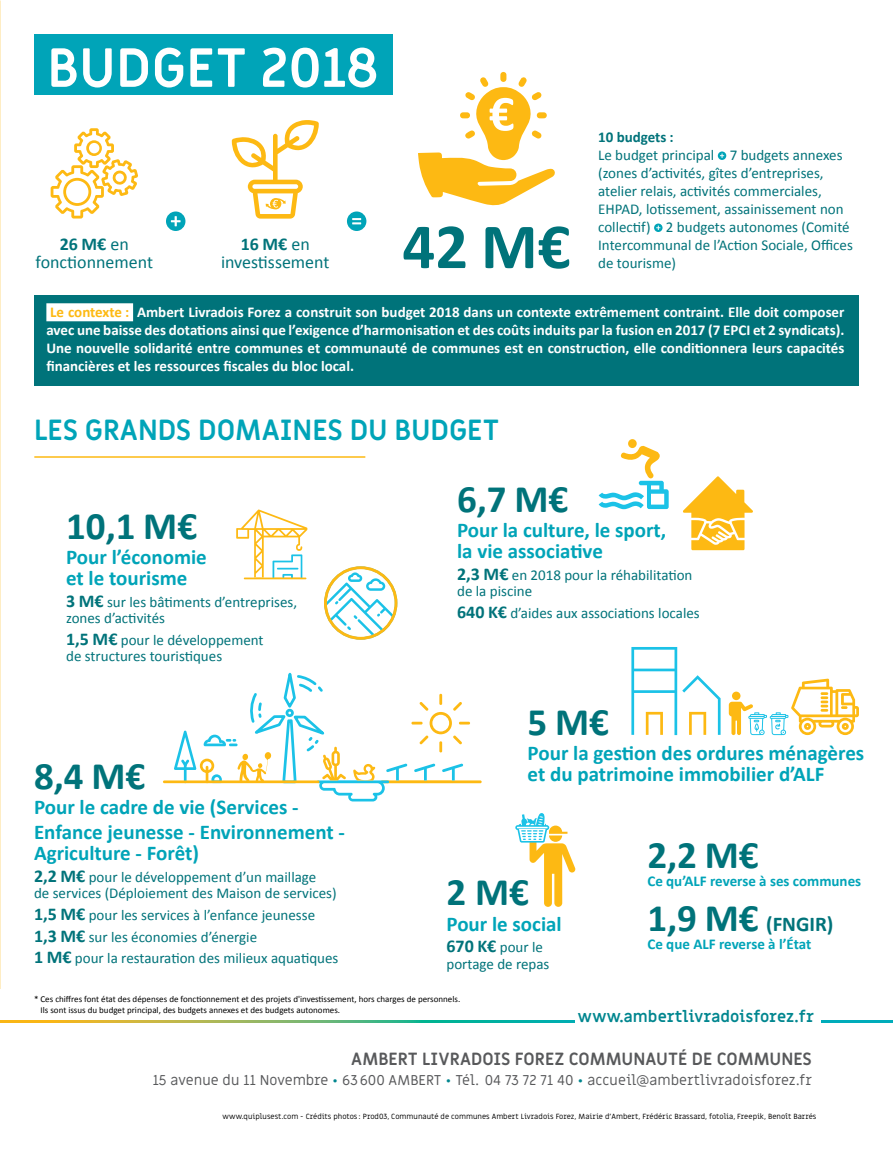
<style>
.page{position:relative;width:893px;height:1149px;background:#fff}
.page>*{position:absolute;margin:0;border:0;box-sizing:border-box;transform-origin:0 0}
.t1{font:700 64.8px "Calibri";color:#00737a}
.t2{font:700 53.85px "Miriam Libre";color:#fff}
.t3{font:700 39px "Calibri";color:#00737a}
.t4{font:700 28.5px "Miriam Libre";letter-spacing:-.005em;color:#00a4b8}
.t5{font:700 21px/21px "Calibri";color:#00a4b8}
.t6{font:700 21px "Calibri";color:#00737a}
.t7{font:18px/18px "Calibri";color:#00737a;text-align:center}
.t8{font:700 17.25px "Miriam Libre";color:#58595b}
.t9{font:700 15.75px "Miriam Libre";color:#00868f}
.t10{font:15px/18px "Calibri";color:#00737a}
.t11{font:700 15px/18px "Calibri";color:#fff;text-align:justify}
.t12{font:700 15px "Calibri";color:#00a4b8}
.t13{font:700 15px "Calibri";color:#00737a}
.t14{font:14.25px "Miriam Libre";color:#58595b}
.t15{font:9px/10.8px "Calibri";color:#000}
.t16{font:7.5px "Miriam Libre";color:#000}
.s1{color:#fdb913}
.s2{font-weight:700}
.s3{font-weight:700;font-size:18px}
.s4{font-size:39px}
.s5{color:#00868f}
</style>
<div class="page">
<div style="left:34px;top:295px;width:825px;height:90px;background:#00737a"></div>
<svg style="left:0;top:1020px;width:893px;height:1px"></svg>
<div style="left:575px;top:1007px;width:245px;height:21px;background:#fff"></div>
<div style="left:34px;top:34px;width:359px;height:60px;background:#00a4b8"></div>
<hr style="left:34px;top:456px;width:331px;height:1px;background:#fdb913">
<svg style="left:718px;top:151px;width:8px;height:9px"></svg>
<svg style="left:720px;top:153px;width:4px;height:5px"></svg>
<svg style="left:654px;top:223px;width:8px;height:9px"></svg>
<svg style="left:656px;top:225px;width:4px;height:5px"></svg>
<div style="left:46px;top:303px;width:87px;height:18px;background:#fff"></div>
<div style="left:628px;top:439px;width:9px;height:9px;background:#fdb913;border-radius:50%"></div>
<svg style="left:599px;top:445px;width:70px;height:64px"></svg>
<svg style="left:631px;top:647px;width:90px;height:87px"></svg>
<svg style="left:729px;top:678px;width:130px;height:57px"></svg>
<svg style="left:418px;top:72px;width:137px;height:134px"></svg>
<svg style="left:51px;top:128px;width:87px;height:90px"></svg>
<svg style="left:232px;top:120px;width:87px;height:98px"></svg>
<div style="left:166px;top:211px;width:19px;height:20px;background:#00a4b8;border-radius:50%"></div>
<svg style="left:171px;top:216px;width:10px;height:10px"></svg>
<svg style="left:347px;top:211px;width:19px;height:20px"></svg>
<svg style="left:352px;top:218px;width:9px;height:6px"></svg>
<svg style="left:683px;top:476px;width:70px;height:74px"></svg>
<svg style="left:515px;top:813px;width:61px;height:93px"></svg>
<svg style="left:324px;top:566px;width:73px;height:73px"></svg>
<svg style="left:236px;top:509px;width:71px;height:69px"></svg>
<hr style="left:277px;top:567px;width:21px;height:2px;background:#1bc2e7">
<hr style="left:244px;top:577px;width:62px;height:2px;background:#fdb913">
<hr style="left:381px;top:780px;width:101px;height:3px;background:#fdb913">
<hr style="left:163px;top:780px;width:156px;height:3px;background:#fdb913">
<svg style="left:174px;top:672px;width:297px;height:129px"></svg>
<h2 class="t2" style="left:47px;top:35px;width:333px">BUDGET 2018</h2>
<p class="t13" style="left:598px;top:127px;width:77px">10 budgets :</p>
<p class="t10" style="left:598px;top:146px;width:256px">Le budget principal 7 budgets annexes (zones d’activités, gîtes d’entreprises, atelier relais, activités commerciales, EHPAD, lotissement, assainissement non collectif) 2 budgets autonomes (Comité Intercommunal de l’Action Sociale, Offices de tourisme)</p>
<p class="t11" style="left:46px;top:303px;width:800px"><span class="s1">Le contexte :</span> Ambert Livradois Forez a construit son budget 2018 dans un contexte extrêmement contraint. Elle doit composer avec une baisse des dotations ainsi que l’exigence d’harmonisation et des coûts induits par la fusion en 2017 (7 EPCI et 2 syndicats).<br>Une nouvelle solidarité entre communes et communauté de communes est en construction, elle conditionnera leurs capacités financières et les ressources fiscales du bloc local.</p>
<h1 class="t1" style="left:402px;top:205px;width:170px">42 M€</h1>
<p class="t7" style="left:36px;top:235px;width:119px"><span class="s2">26 M€</span> en fonctionnement</p>
<p class="t7" style="left:221px;top:235px;width:110px"><span class="s2">16 M€</span> en investissement</p>
<h3 class="t4" style="left:34px;top:412px;width:467px">LES GRANDS DOMAINES DU BUDGET</h3>
<h3 class="t3" style="left:66px;top:501px;width:133px">10,1 M€</h3>
<h3 class="t5" style="left:66px;top:546px;width:142px">Pour l’économie et le tourisme</h3>
<p class="t10" style="left:66px;top:593px;width:233px;line-height:16.5px"><span class="s3">3 M€</span> sur les bâtiments d’entreprises, zones d’activités</p>
<p class="t10" style="left:66px;top:631px;width:199px;line-height:16.5px"><span class="s3">1,5 M€</span> pour le développement de structures touristiques</p>
<h3 class="t3" style="left:34px;top:750px;width:113px">8,4 M€</h3>
<h3 class="t5" style="left:34px;top:794px;width:312px;line-height:25.2px">Pour le cadre de vie (Services -<br>Enfance jeunesse - Environnement -</h3>
<h3 class="t5" style="left:34px;top:842px;width:166px">Agriculture - Forêt)</h3>
<p class="t10" style="left:34px;top:868px;width:304px;line-height:16.5px"><span class="s3">2,2 M€</span> pour le développement d’un maillage<br>de services (Déploiement des Maison de services)</p>
<p class="t10" style="left:34px;top:904px;width:306px;line-height:21.6px"><span class="s3">1,5 M€</span> pour les services à l’enfance jeunesse<br><span class="s3">1,3 M€</span> sur les économies d’énergie<br><span class="s3">1 M€</span> pour la restauration des milieux aquatiques</p>
<h3 class="t3" style="left:457px;top:474px;width:113px">6,7 M€</h3>
<h3 class="t5" style="left:457px;top:519px;width:211px">Pour la culture, le sport, la vie associative</h3>
<p class="t10" style="left:457px;top:566px;width:237px;line-height:16.5px"><span class="s3">2,3 M€</span> en 2018 pour la réhabilitation de la piscine</p>
<p class="t10" style="left:457px;top:603px;width:244px"><span class="s3">640 K€</span> d’aides aux associations locales</p>
<h3 class="t3" style="left:528px;top:696px;width:83px">5 M€</h3>
<h3 class="t5" style="left:528px;top:742px;width:338px">Pour la gestion des ordures ménagères et du patrimoine immobilier d’ALF</h3>
<h3 class="t3" style="left:446px;top:867px;width:84px">2 M€</h3>
<h3 class="t5" style="left:446px;top:912px;width:117px">Pour le social</h3>
<p class="t10" style="left:446px;top:938px;width:104px;line-height:16.5px"><span class="s3">670 K€</span> pour le portage de repas</p>
<h3 class="t3" style="left:647px;top:829px;width:113px">2,2 M€</h3>
<p class="t12" style="left:647px;top:870px;width:215px">Ce qu’ALF reverse à ses communes</p>
<h3 class="t6" style="left:647px;top:909px;width:188px"><span class="s4">1,9 M€</span> (FNGIR)</h3>
<p class="t12" style="left:647px;top:933px;width:165px">Ce que ALF reverse à l’État</p>
<p class="t15" style="left:41px;top:993px;width:421px;text-indent:-7px">* Ces chiffres font état des dépenses de fonctionnement et des projets d'investissement, hors charges de personnels.<br>Ils sont issus du budget principal, des budgets annexes et des budgets autonomes.</p>
<p class="t9" style="left:578px;top:1006px;width:238px">www.ambertlivradoisforez.fr</p>
<p class="t8" style="left:351px;top:1048px;width:462px">AMBERT LIVRADOIS FOREZ COMMUNAUTÉ DE COMMUNES</p>
<p class="t14" style="left:153px;top:1070px;width:661px">15 avenue du 11 Novembre <span class="s5">•</span> 63600 AMBERT <span class="s5">•</span> Tél. 04 73 72 71 40 <span class="s5">•</span> accueil@ambertlivradoisforez.fr</p>
<p class="t16" style="left:222px;top:1111px;width:595px">www.quiplusest.com - Crédits photos : Prod03, Communauté de communes Ambert Livradois Forez, Mairie d’Ambert, Frédéric Brassard, fotolia, Freepik, Benoît Barrés</p>
</div>
